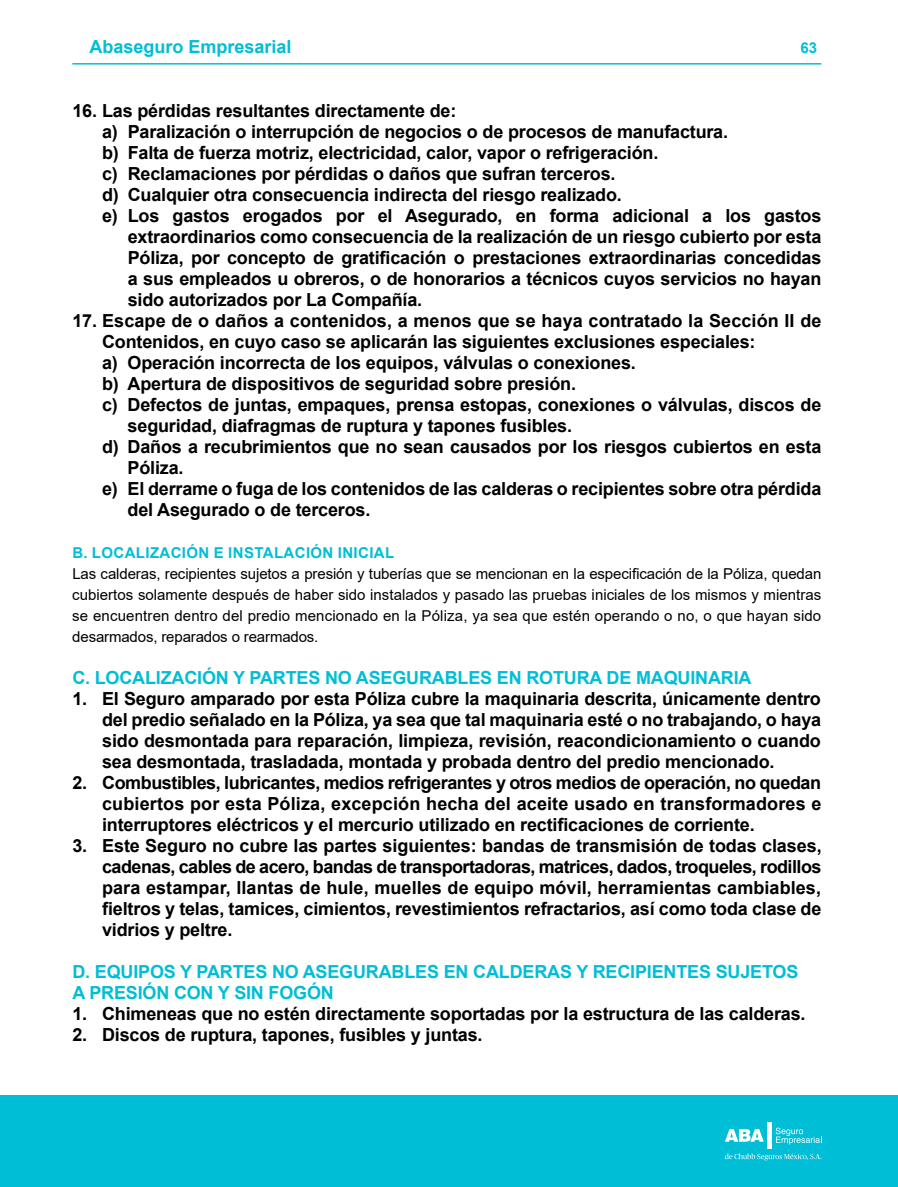
<style>
.page{position:relative;width:898px;height:1187px;background:#fff}
.page>*{position:absolute;margin:0;border:0;box-sizing:border-box;transform-origin:0 0}
.t1{font:700 18px/21px "Arial";letter-spacing:-.01em;color:#000;text-align:justify}
.t2{font:700 18px/21px "Arial";letter-spacing:-.01em;color:#00bed6}
.t3{font:15px/21px "Arial";letter-spacing:-.01em;color:#000;text-align:justify}
.t4{font:700 15px "Arial";letter-spacing:.025em;color:#00bed6}
</style>
<div class="page">
<hr style="left:72px;top:63px;width:749px;height:2px;background:#00bed6">
<div style="left:0;top:1095px;width:897px;height:91px;background:#00bed6"></div>
<svg style="left:775px;top:1127px;width:45px;height:17px"></svg>
<svg style="left:725px;top:1129px;width:38px;height:12px"></svg>
<hr style="left:767px;top:1121px;width:4px;height:27px;background:#fff">
<svg style="left:724px;top:1153px;width:97px;height:7px"></svg>
<p class="t2" style="left:89px;top:36px;width:204px">Abaseguro Empresarial</p>
<p class="t4" style="left:800px;top:38px;width:18px">63</p>
<p class="t1" style="left:72px;top:100px;width:385px">16. Las pérdidas resultantes directamente de:</p>
<p class="t1" style="left:102px;top:121px;width:627px">a) Paralización o interrupción de negocios o de procesos de manufactura.</p>
<p class="t1" style="left:102px;top:142px;width:557px">b) Falta de fuerza motriz, electricidad, calor, vapor o refrigeración.</p>
<p class="t1" style="left:102px;top:163px;width:514px">c) Reclamaciones por pérdidas o daños que sufran terceros.</p>
<p class="t1" style="left:102px;top:184px;width:521px">d) Cualquier otra consecuencia indirecta del riesgo realizado.</p>
<p class="t1" style="left:102px;top:205px;width:720px">e) Los gastos erogados por el Asegurado, en forma adicional a los gastos</p>
<p class="t1" style="left:128px;top:226px;width:695px">extraordinarios como consecuencia de la realización de un riesgo cubierto por esta</p>
<p class="t1" style="left:128px;top:247px;width:695px">Póliza, por concepto de gratificación o prestaciones extraordinarias concedidas</p>
<p class="t1" style="left:128px;top:268px;width:695px">a sus empleados u obreros, o de honorarios a técnicos cuyos servicios no hayan</p>
<p class="t1" style="left:128px;top:289px;width:296px">sido autorizados por La Compañía.</p>
<p class="t1" style="left:72px;top:310px;width:750px">17. Escape de o daños a contenidos, a menos que se haya contratado la Sección II de</p>
<p class="t1" style="left:102px;top:331px;width:654px">Contenidos, en cuyo caso se aplicarán las siguientes exclusiones especiales:</p>
<p class="t1" style="left:102px;top:352px;width:535px">a) Operación incorrecta de los equipos, válvulas o conexiones.</p>
<p class="t1" style="left:102px;top:373px;width:475px">b) Apertura de dispositivos de seguridad sobre presión.</p>
<p class="t1" style="left:102px;top:394px;width:720px">c) Defectos de juntas, empaques, prensa estopas, conexiones o válvulas, discos de</p>
<p class="t1" style="left:128px;top:415px;width:445px">seguridad, diafragmas de ruptura y tapones fusibles.</p>
<p class="t1" style="left:102px;top:436px;width:720px">d) Daños a recubrimientos que no sean causados por los riesgos cubiertos en esta</p>
<p class="t1" style="left:128px;top:457px;width:57px">Póliza.</p>
<p class="t1" style="left:102px;top:478px;width:720px">e) El derrame o fuga de los contenidos de las calderas o recipientes sobre otra pérdida</p>
<p class="t1" style="left:128px;top:499px;width:244px">del Asegurado o de terceros.</p>
<p class="t4" style="left:73px;top:542px;width:323px">B. LOCALIZACIÓN E INSTALACIÓN INICIAL</p>
<p class="t3" style="left:72px;top:563px;width:750px">Las calderas, recipientes sujetos a presión y tuberías que se mencionan en la especificación de la Póliza, quedan cubiertos solamente después de haber sido instalados y pasado las pruebas iniciales de los mismos y mientras se encuentren dentro del predio mencionado en la Póliza, ya sea que estén operando o no, o que hayan sido desarmados, reparados o rearmados.</p>
<p class="t2" style="left:72px;top:667px;width:680px">C. LOCALIZACIÓN Y PARTES NO ASEGURABLES EN ROTURA DE MAQUINARIA</p>
<p class="t1" style="left:102px;top:688px;width:720px;text-indent:-30px">1. El Seguro amparado por esta Póliza cubre la maquinaria descrita, únicamente dentro del predio señalado en la Póliza, ya sea que tal maquinaria esté o no trabajando, o haya sido desmontada para reparación, limpieza, revisión, reacondicionamiento o cuando sea desmontada, trasladada, montada y probada dentro del predio mencionado.</p>
<p class="t1" style="left:102px;top:772px;width:720px;text-indent:-30px">2. Combustibles, lubricantes, medios refrigerantes y otros medios de operación, no quedan cubiertos por esta Póliza, excepción hecha del aceite usado en transformadores e interruptores eléctricos y el mercurio utilizado en rectificaciones de corriente.</p>
<p class="t1" style="left:102px;top:835px;width:720px;text-indent:-30px">3. Este Seguro no cubre las partes siguientes: bandas de transmisión de todas clases, cadenas, cables de acero, bandas de transportadoras, matrices, dados, troqueles, rodillos para estampar, llantas de hule, muelles de equipo móvil, herramientas cambiables, fieltros y telas, tamices, cimientos, revestimientos refractarios, así como toda clase de vidrios y peltre.</p>
<p class="t2" style="left:72px;top:961px;width:727px">D. EQUIPOS Y PARTES NO ASEGURABLES EN CALDERAS Y RECIPIENTES SUJETOS<br>A PRESIÓN CON Y SIN FOGÓN</p>
<p class="t1" style="left:72px;top:1003px;width:734px">1. Chimeneas que no estén directamente soportadas por la estructura de las calderas.</p>
<p class="t1" style="left:72px;top:1024px;width:411px">2. Discos de ruptura, tapones, fusibles y juntas.</p>
</div>
